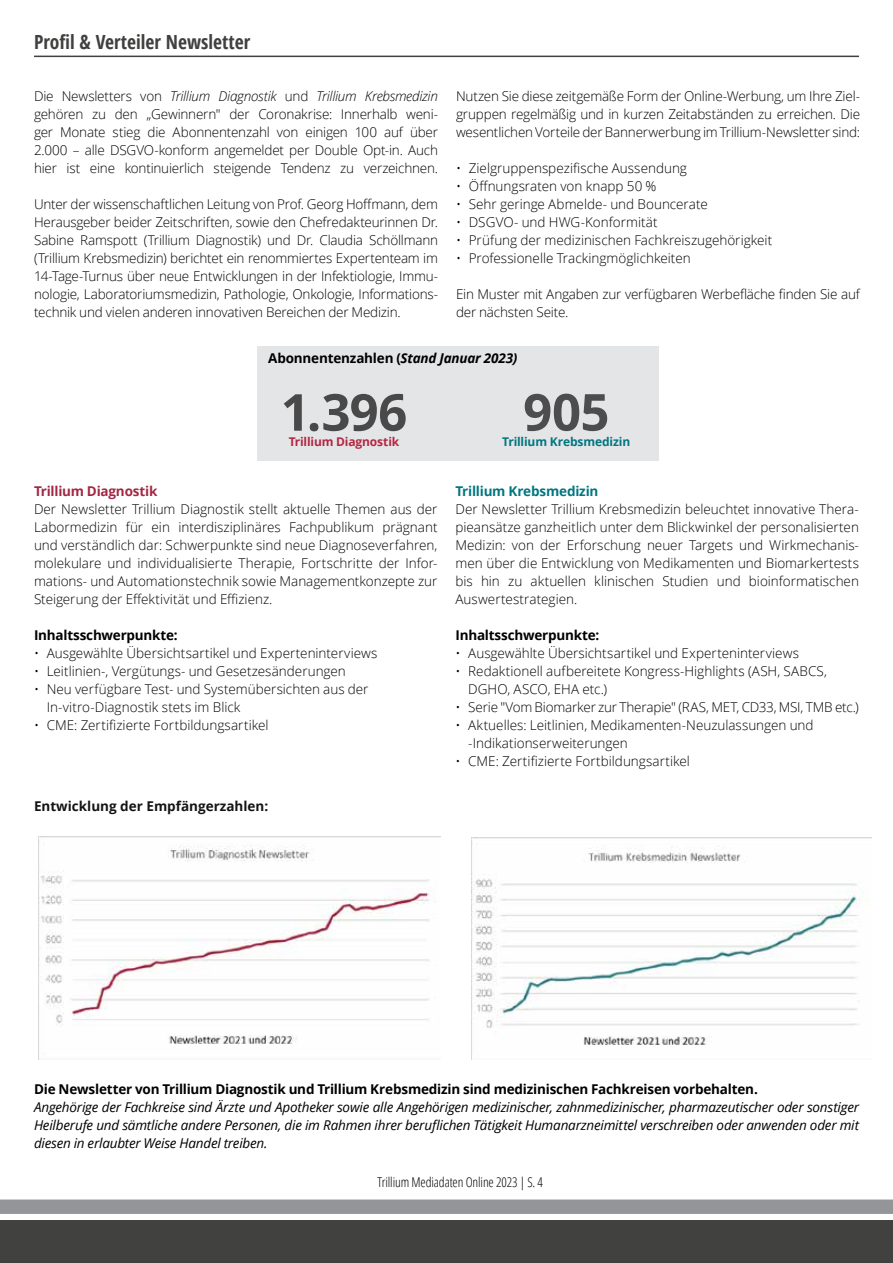
<style>
.page{position:relative;width:893px;height:1263px;background:#fff}
.page>*{position:absolute;margin:0;border:0;box-sizing:border-box;transform-origin:0 0}
.t1{font:700 51px "Open Sans";color:#4a4949}
.t2{font:700 51px "Open Sans";color:#4d4d4f}
.t3{font:700 condensed 19.5px "Open Sans";color:#40403f}
.t4{font:300 13.5px/18px "Open Sans";color:#000;text-align:justify}
.t5{font:italic 13.5px/18px "Open Sans";letter-spacing:-.015em;color:#000;text-align:justify}
.t6{font:700 13.5px "Open Sans";letter-spacing:-.015em;color:#000}
.t7{font:300 condensed 13.5px "Open Sans";letter-spacing:-.01em;color:#000}
.t8{font:700 13.5px "Open Sans";color:#141415}
.t9{font:700 13.5px "Open Sans";letter-spacing:-.015em;color:#007681}
.t10{font:700 13.5px "Open Sans";letter-spacing:-.015em;color:#a22845}
.t11{font:700 12px "Open Sans";letter-spacing:-.01em;color:#007681}
.t12{font:700 12px "Open Sans";letter-spacing:-.015em;color:#b42643}
.s1{font-style:italic}
</style>
<div class="page">
<div style="left:0;top:1220px;width:893px;height:43px;background:#41413f"></div>
<div style="left:0;top:1199px;width:893px;height:15px;background:#939598"></div>
<hr style="left:34px;top:56px;width:825px;height:1px;background:#41413f">
<div style="left:257px;top:347px;width:402px;height:114px;background:#e4e5e6"></div>
<img style="left:471px;top:837px;width:401px;height:222px">
<img style="left:38px;top:836px;width:403px;height:224px">
<h2 class="t3" style="left:34px;top:28px;width:218px">Profil &amp; Verteiler Newsletter</h2>
<p class="t4" style="left:34px;top:87px;width:405px">Die Newsletters von <span class="s1">Trillium Diagnostik</span> und <span class="s1">Trillium Krebsmedizin </span>gehören zu den „Gewinnern" der Coronakrise: Innerhalb weni&shy;ger Monate stieg die Abonnentenzahl von einigen 100 auf über 2.000 – alle DSGVO-konform angemeldet per Double Opt-in. Auch hier ist eine kontinuierlich steigende Tendenz zu verzeichnen.</p>
<p class="t4" style="left:34px;top:195px;width:406px">Unter der wissenschaftlichen Leitung von Prof. Georg Hoffmann, dem Herausgeber beider Zeitschriften, sowie den Chefredakteurinnen Dr.<br>Sabine Ramspott (Trillium Diagnostik) und Dr. Claudia Schöllmann (Trillium Krebsmedizin) berichtet ein renommiertes Expertenteam im 14-Tage-Turnus über neue Entwicklungen in der Infektiologie, Immu&shy;nologie, Laboratoriumsmedizin, Pathologie, Onkologie, Informations&shy;technik und vielen anderen innovativen Bereichen der Medizin.</p>
<p class="t4" style="left:456px;top:87px;width:406px">Nutzen Sie diese zeitgemäße Form der Online-Werbung, um Ihre Ziel&shy;gruppen regelmäßig und in kurzen Zeitabständen zu erreichen. Die wesentlichen Vorteile der Bannerwerbung im Trillium-Newsletter sind:</p>
<p class="t4" style="left:456px;top:159px;width:232px">• Zielgruppenspezifische Aussendung</p>
<p class="t4" style="left:456px;top:177px;width:202px">• Öffnungsraten von knapp 50 %</p>
<p class="t4" style="left:456px;top:195px;width:253px">• Sehr geringe Abmelde- und Bouncerate</p>
<p class="t4" style="left:456px;top:213px;width:203px">• DSGVO- und HWG-Konformität</p>
<p class="t4" style="left:456px;top:231px;width:318px">• Prüfung der medizinischen Fachkreiszugehörigkeit</p>
<p class="t4" style="left:456px;top:249px;width:236px">• Professionelle Trackingmöglichkeiten</p>
<p class="t4" style="left:456px;top:285px;width:405px">Ein Muster mit Angaben zur verfügbaren Werbefläche finden Sie auf der nächsten Seite.</p>
<p class="t6" style="left:268px;top:349px;width:251px">Abonnentenzahlen (<span class="s1">Stand Januar 2023)</span></p>
<h1 class="t1" style="left:281px;top:376px;width:128px">1.396</h1>
<p class="t12" style="left:289px;top:433px;width:112px">Trillium Diagnostik</p>
<h1 class="t2" style="left:523px;top:376px;width:88px">905</h1>
<p class="t11" style="left:502px;top:433px;width:130px">Trillium Krebsmedizin</p>
<p class="t10" style="left:34px;top:482px;width:125px">Trillium Diagnostik</p>
<p class="t4" style="left:34px;top:500px;width:405px">Der Newsletter Trillium Diagnostik stellt aktuelle Themen aus der Labormedizin für ein interdisziplinäres Fachpublikum prägnant und verständlich dar: Schwerpunkte sind neue Diagnoseverfahren, molekulare und individualisierte Therapie, Fortschritte der Infor&shy;mations- und Automationstechnik sowie Managementkonzepte zur Steigerung der Effektivität und Effizienz.</p>
<p class="t6" style="left:34px;top:626px;width:145px">Inhaltsschwerpunkte:</p>
<p class="t4" style="left:34px;top:644px;width:345px">• Ausgewählte Übersichtsartikel und Experteninterviews</p>
<p class="t4" style="left:34px;top:662px;width:313px">• Leitlinien-, Vergütungs- und Gesetzesänderungen</p>
<p class="t4" style="left:47px;top:680px;width:323px;text-indent:-13px">• Neu verfügbare Test- und Systemübersichten aus der<br>In-vitro-Diagnostik stets im Blick</p>
<p class="t4" style="left:34px;top:716px;width:236px">• CME: Zertifizierte Fortbildungsartikel</p>
<p class="t8" style="left:34px;top:796px;width:236px">Entwicklung der Empfängerzahlen:</p>
<p class="t9" style="left:455px;top:482px;width:144px">Trillium Krebsmedizin</p>
<p class="t4" style="left:455px;top:500px;width:405px">Der Newsletter Trillium Krebsmedizin beleuchtet innovative Thera&shy;pieansätze ganzheitlich unter dem Blickwinkel der personalisierten Medizin: von der Erforschung neuer Targets und Wirkmechanis&shy;men über die Entwicklung von Medikamenten und Biomarkertests bis hin zu aktuellen klinischen Studien und bioinformatischen Auswertestrategien.</p>
<p class="t6" style="left:455px;top:626px;width:145px">Inhaltsschwerpunkte:</p>
<p class="t4" style="left:455px;top:644px;width:345px">• Ausgewählte Übersichtsartikel und Experteninterviews</p>
<p class="t4" style="left:468px;top:662px;width:360px;text-indent:-13px">• Redaktionell aufbereitete Kongress-Highlights (ASH, SABCS,<br>DGHO, ASCO, EHA etc.)</p>
<p class="t4" style="left:455px;top:698px;width:405px">• Serie "Vom Biomarker zur Therapie" (RAS, MET, CD33, MSI, TMB etc.)</p>
<p class="t4" style="left:468px;top:716px;width:347px;text-indent:-13px">• Aktuelles: Leitlinien, Medikamenten-Neuzulassungen und -Indikationserweiterungen</p>
<p class="t4" style="left:455px;top:752px;width:236px">• CME: Zertifizierte Fortbildungsartikel</p>
<p class="t6" style="left:34px;top:1079px;width:725px">Die Newsletter von Trillium Diagnostik und Trillium Krebsmedizin sind medizinischen Fachkreisen vorbehalten.</p>
<p class="t5" style="left:34px;top:1097px;width:827px">Angehörige der Fachkreise sind Ärzte und Apotheker sowie alle Angehörigen medizinischer, zahnmedizinischer, pharmazeutischer oder sonstiger Heilberufe und sämtliche andere Personen, die im Rahmen ihrer beruflichen Tätigkeit Humanarzneimittel verschreiben oder anwenden oder mit diesen in erlaubter Weise Handel treiben.</p>
<p class="t7" style="left:377px;top:1172px;width:167px">Trillium Mediadaten Online 2023 | S. 4</p>
</div>
